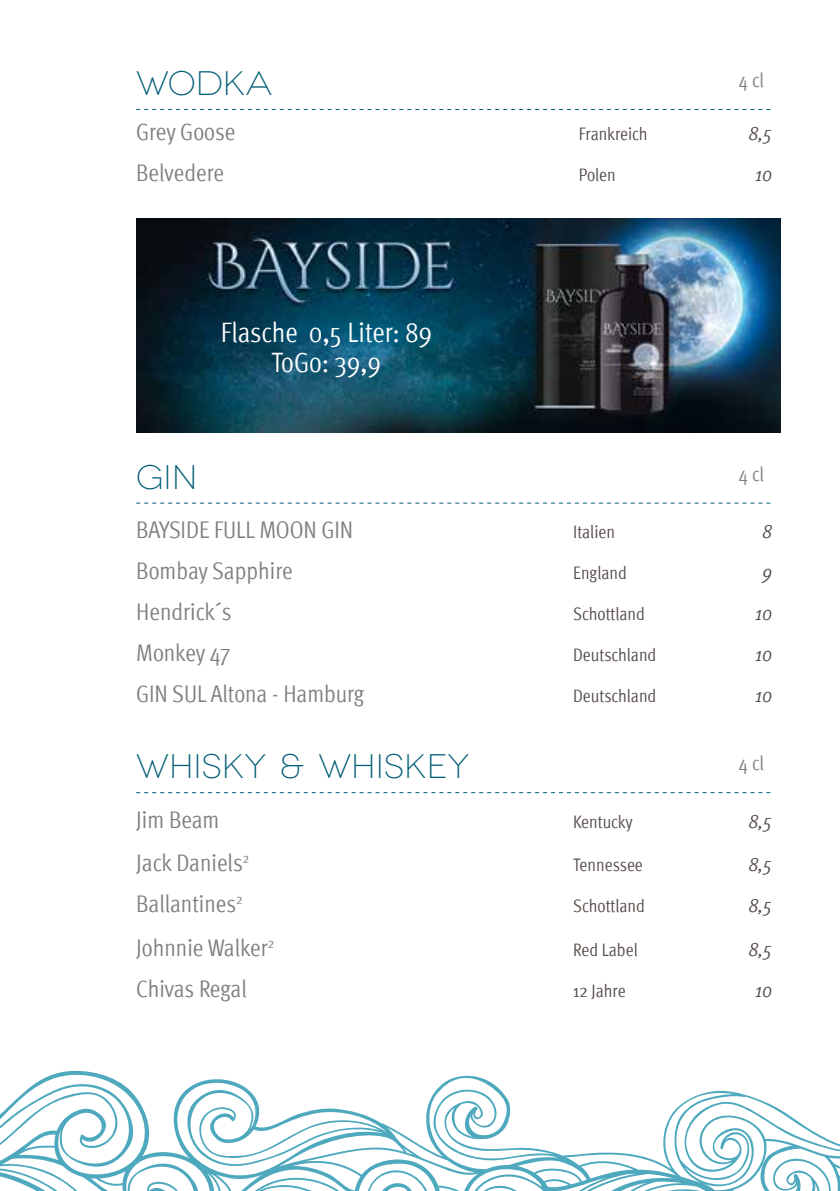
<style>
.page{position:relative;width:840px;height:1191px;background:#fff}
.page>*{position:absolute;margin:0;border:0;box-sizing:border-box;transform-origin:0 0}
.t1{font:300 expanded 34px "Novecento";color:#005d76}
.t2{font:condensed 28px/30px "Meta Pro";color:#fff;text-align:center}
.t3{font:condensed 24px "Meta Pro";color:#827d7c}
.t4{font:italic condensed 20px "Meta Pro";letter-spacing:-.01em;color:#534a46}
.t5{font:condensed 20px "Meta Pro";color:#827d7c}
.t6{font:condensed 18px "Meta Pro";letter-spacing:-.005em;color:#534a46}
</style>
<div class="page">
<svg style="left:136px;top:109px;width:634px;height:1px"></svg>
<svg style="left:136px;top:503px;width:634px;height:1px"></svg>
<svg style="left:136px;top:792px;width:634px;height:1px"></svg>
<img style="left:136px;top:218px;width:643px;height:214px">
<svg style="left:0;top:1070px;width:839px;height:121px"></svg>
<h1 class="t1" style="left:136px;top:64px;width:137px">WODKA</h1>
<p class="t5" style="left:738px;top:65px;width:27px">4 cl</p>
<p class="t3" style="left:136px;top:114px;width:101px">Grey Goose</p>
<p class="t6" style="left:578px;top:120px;width:70px">Frankreich</p>
<p class="t4" style="left:748px;top:118px;width:25px">8,5</p>
<p class="t3" style="left:136px;top:155px;width:89px">Belvedere</p>
<p class="t6" style="left:578px;top:161px;width:38px">Polen</p>
<p class="t4" style="left:754px;top:159px;width:18px">10</p>
<p class="t2" style="left:221px;top:315px;width:212px">Flasche 0,5 Liter: 89<br>ToGo: 39,9</p>
<h1 class="t1" style="left:136px;top:458px;width:63px">GIN</h1>
<p class="t5" style="left:738px;top:459px;width:27px">4 cl</p>
<p class="t3" style="left:136px;top:512px;width:218px">BAYSIDE FULL MOON GIN</p>
<p class="t6" style="left:573px;top:519px;width:43px">Italien</p>
<p class="t4" style="left:761px;top:516px;width:11px">8</p>
<p class="t3" style="left:136px;top:553px;width:158px">Bombay Sapphire</p>
<p class="t6" style="left:573px;top:560px;width:55px">England</p>
<p class="t4" style="left:761px;top:557px;width:11px">9</p>
<p class="t3" style="left:136px;top:594px;width:97px">Hendrick´s</p>
<p class="t6" style="left:573px;top:601px;width:73px">Schottland</p>
<p class="t4" style="left:754px;top:598px;width:18px">10</p>
<p class="t3" style="left:136px;top:635px;width:96px">Monkey 47</p>
<p class="t6" style="left:573px;top:642px;width:85px">Deutschland</p>
<p class="t4" style="left:754px;top:639px;width:18px">10</p>
<p class="t3" style="left:136px;top:676px;width:229px">GIN SUL Altona - Hamburg</p>
<p class="t6" style="left:573px;top:683px;width:85px">Deutschland</p>
<p class="t4" style="left:754px;top:680px;width:18px">10</p>
<h1 class="t1" style="left:136px;top:747px;width:334px">WHISKY &amp; WHISKEY</h1>
<p class="t5" style="left:738px;top:748px;width:27px">4 cl</p>
<p class="t3" style="left:136px;top:802px;width:85px">Jim Beam</p>
<p class="t6" style="left:573px;top:808px;width:61px">Kentucky</p>
<p class="t4" style="left:748px;top:806px;width:25px">8,5</p>
<p class="t3" style="left:136px;top:845px;width:114px">Jack Daniels<sup>2</sup></p>
<p class="t6" style="left:573px;top:852px;width:71px">Tennessee</p>
<p class="t4" style="left:748px;top:849px;width:25px">8,5</p>
<p class="t3" style="left:136px;top:886px;width:108px">Ballantines<sup>2</sup></p>
<p class="t6" style="left:573px;top:893px;width:73px">Schottland</p>
<p class="t4" style="left:748px;top:890px;width:25px">8,5</p>
<p class="t3" style="left:136px;top:930px;width:139px">Johnnie Walker<sup>2</sup></p>
<p class="t6" style="left:573px;top:936px;width:66px">Red Label</p>
<p class="t4" style="left:748px;top:934px;width:25px">8,5</p>
<p class="t3" style="left:136px;top:971px;width:112px">Chivas Regal</p>
<p class="t6" style="left:573px;top:977px;width:54px">12 Jahre</p>
<p class="t4" style="left:754px;top:975px;width:18px">10</p>
</div>
